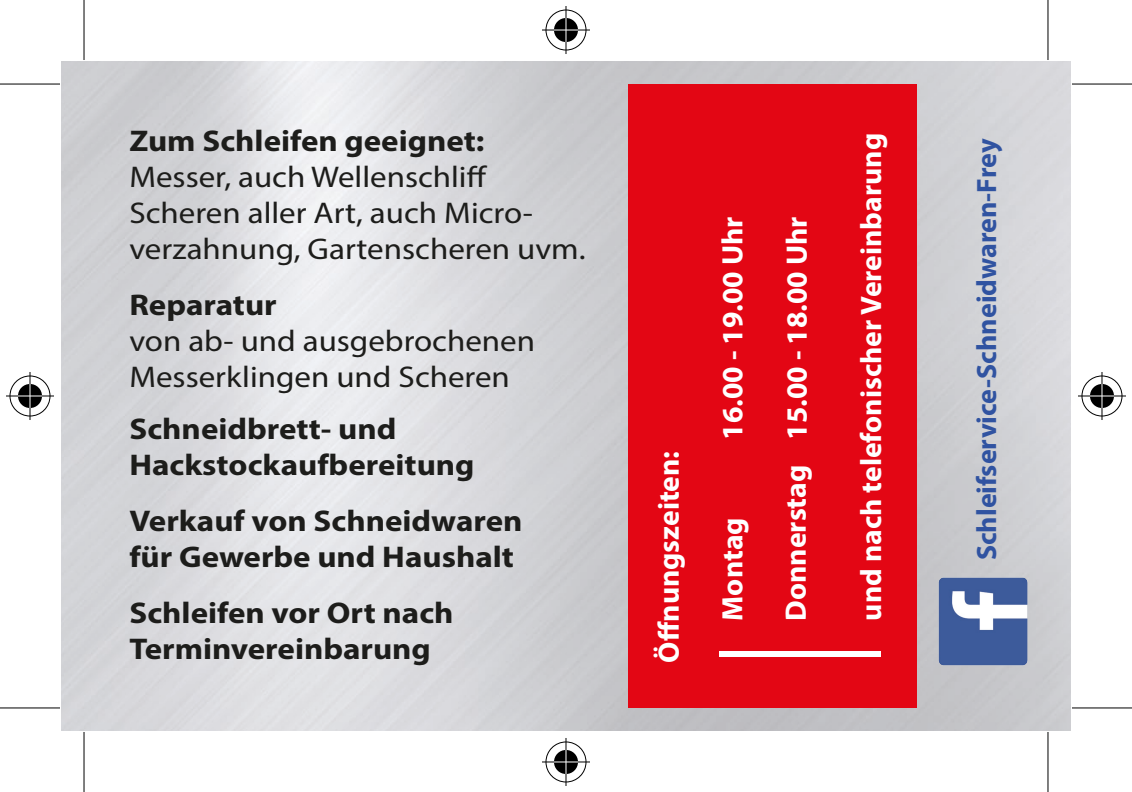
<style>
.page{position:relative;width:1132px;height:792px;background:#fff}
.page>*{position:absolute;margin:0;border:0;box-sizing:border-box;transform-origin:0 0}
.t1{font:700 30px "Myriad Pro";color:#1d1d1b;scale:1.1 1}
.t2{font:30px/36px "Myriad Pro";color:#1d1d1b;scale:1.1 1}
.t3{font:700 29.6px "Myriad Pro";color:#fff}
.t4{font:700 28px "Myriad Pro";color:#3053a1}
</style>
<div class="page">
<img style="left:61px;top:61px;width:1009px;height:669px">
<div style="left:628px;top:84px;width:288px;height:624px;background:#e30614"></div>
<img style="left:937px;top:576px;width:91px;height:91px">
<div style="left:719px;top:651px;width:162px;height:6px;background:#fff"></div>
<svg style="left:0;top:708px;width:60px;height:1px"></svg>
<svg style="left:1072px;top:708px;width:60px;height:1px"></svg>
<svg style="left:1048px;top:0;width:1px;height:60px"></svg>
<svg style="left:1048px;top:732px;width:1px;height:60px"></svg>
<hr style="left:0;top:83px;width:60px;height:2px;background:#000">
<hr style="left:1072px;top:83px;width:60px;height:2px;background:#000">
<hr style="left:0;top:707px;width:60px;height:1px;background:#000">
<hr style="left:1072px;top:707px;width:60px;height:1px;background:#000">
<hr style="left:83px;top:0;width:2px;height:60px;background:#000">
<hr style="left:83px;top:732px;width:2px;height:60px;background:#000">
<hr style="left:1047px;top:0;width:1px;height:60px;background:#000">
<hr style="left:1047px;top:732px;width:1px;height:60px;background:#000">
<div style="left:543px;top:8px;width:45px;height:45px;border:5px solid #fff;border-radius:50%"></div>
<div style="left:542px;top:28px;width:48px;height:5px;background:#fff"></div>
<div style="left:563px;top:6px;width:5px;height:48px;background:#fff"></div>
<div style="left:551px;top:16px;width:29px;height:29px;border:5px solid #fff;border-radius:50%"></div>
<div style="left:545px;top:10px;width:41px;height:41px;border:1px solid #000;border-radius:50%"></div>
<hr style="left:542px;top:29px;width:48px;height:2px;background:#000">
<hr style="left:565px;top:6px;width:2px;height:48px;background:#000">
<div style="left:554px;top:18px;width:24px;height:24px;background:#000;border-radius:50%"></div>
<hr style="left:554px;top:29px;width:24px;height:2px;background:#fff">
<hr style="left:565px;top:18px;width:2px;height:24px;background:#fff">
<div style="left:543px;top:739px;width:45px;height:45px;border:5px solid #fff;border-radius:50%"></div>
<svg style="left:542px;top:759px;width:48px;height:5px"></svg>
<div style="left:563px;top:738px;width:5px;height:48px;background:#fff"></div>
<div style="left:551px;top:747px;width:29px;height:29px;border:5px solid #fff;border-radius:50%"></div>
<div style="left:545px;top:741px;width:41px;height:41px;border:1px solid #000;border-radius:50%"></div>
<hr style="left:542px;top:761px;width:48px;height:1px;background:#000">
<hr style="left:565px;top:738px;width:2px;height:48px;background:#000">
<div style="left:554px;top:750px;width:24px;height:24px;background:#000;border-radius:50%"></div>
<svg style="left:554px;top:761px;width:24px;height:1px"></svg>
<hr style="left:565px;top:750px;width:2px;height:24px;background:#fff">
<div style="left:8px;top:373px;width:44px;height:45px;border:5px solid #fff;border-radius:50%"></div>
<svg style="left:6px;top:393px;width:48px;height:5px"></svg>
<hr style="left:28px;top:372px;width:4px;height:48px;background:#fff">
<div style="left:16px;top:381px;width:28px;height:29px;border:5px solid #fff;border-radius:50%"></div>
<div style="left:10px;top:375px;width:40px;height:41px;border:1px solid #000;border-radius:50%"></div>
<hr style="left:6px;top:395px;width:48px;height:1px;background:#000">
<hr style="left:29px;top:372px;width:2px;height:48px;background:#000">
<div style="left:18px;top:384px;width:24px;height:24px;background:#000;border-radius:50%"></div>
<svg style="left:18px;top:395px;width:24px;height:1px"></svg>
<hr style="left:29px;top:384px;width:2px;height:24px;background:#fff">
<div style="left:1079px;top:373px;width:45px;height:45px;border:5px solid #fff;border-radius:50%"></div>
<svg style="left:1078px;top:393px;width:48px;height:5px"></svg>
<svg style="left:1099px;top:372px;width:5px;height:48px"></svg>
<div style="left:1087px;top:381px;width:29px;height:29px;border:5px solid #fff;border-radius:50%"></div>
<div style="left:1081px;top:375px;width:41px;height:41px;border:1px solid #000;border-radius:50%"></div>
<hr style="left:1078px;top:395px;width:48px;height:1px;background:#000">
<hr style="left:1101px;top:372px;width:1px;height:48px;background:#000">
<svg style="left:1090px;top:384px;width:24px;height:24px"></svg>
<p class="t1" style="left:129px;top:121px;width:324px">Zum Schleifen geeignet:</p>
<p class="t2" style="left:129px;top:158px;width:327px">Messer, auch Wellenschliff</p>
<p class="t2" style="left:129px;top:194px;width:416px">Scheren aller Art, auch Micro&shy;verzahnung, Gartenscheren uvm.</p>
<p class="t1" style="left:129px;top:285px;width:135px">Reparatur</p>
<p class="t2" style="left:129px;top:322px;width:370px">von ab- und ausgebrochenen</p>
<p class="t2" style="left:129px;top:358px;width:347px">Messerklingen und Scheren</p>
<p class="t1" style="left:129px;top:409px;width:244px">Schneidbrett- und</p>
<p class="t1" style="left:129px;top:445px;width:315px">Hackstockaufbereitung</p>
<p class="t1" style="left:129px;top:501px;width:359px">Verkauf von Schneidwaren</p>
<p class="t1" style="left:129px;top:537px;width:351px">für Gewerbe und Haushalt</p>
<p class="t1" style="left:129px;top:593px;width:296px">Schleifen vor Ort nach</p>
<p class="t1" style="left:129px;top:629px;width:276px">Terminvereinbarung</p>
<p class="t3" style="left:650px;top:662px;width:213px;rotate:-90deg">Öffnungszeiten:</p>
<p class="t3" style="left:713px;top:439px;width:225px;rotate:-90deg">16.00 - 19.00 Uhr</p>
<p class="t3" style="left:713px;top:620px;width:105px;rotate:-90deg">Montag</p>
<p class="t3" style="left:777px;top:440px;width:225px;rotate:-90deg">15.00 - 18.00 Uhr</p>
<p class="t3" style="left:777px;top:620px;width:157px;rotate:-90deg">Donnerstag</p>
<p class="t3" style="left:852px;top:620px;width:489px;rotate:-90deg">und nach telefonischer Vereinbarung</p>
<p class="t4" style="left:968px;top:560px;width:423px;rotate:-90deg">Schleifservice-Schneidwaren-Frey</p>
</div>
